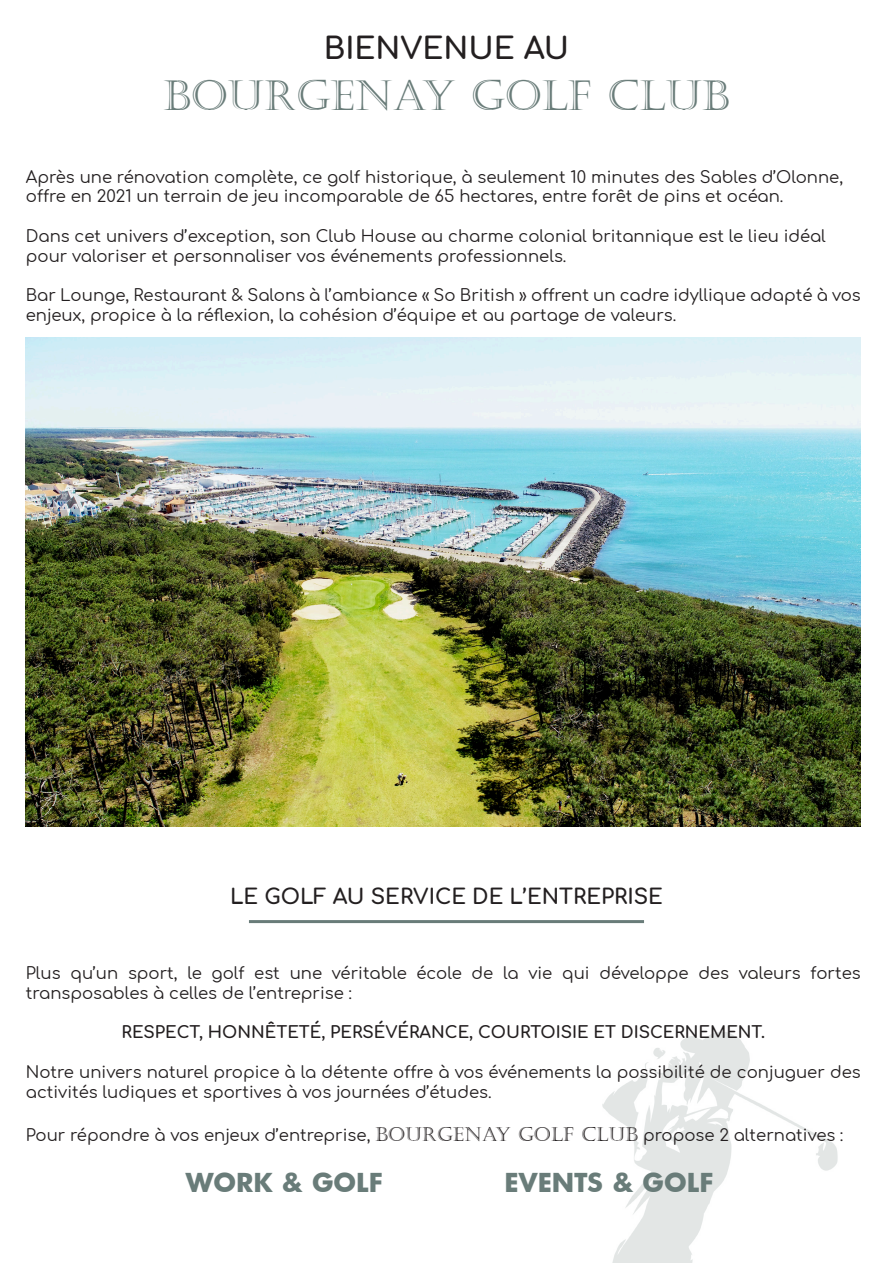
<style>
.page{position:relative;width:893px;height:1263px;background:#fff}
.page>*{position:absolute;margin:0;border:0;box-sizing:border-box;transform-origin:0 0}
.t1{font:42px "Castellar";color:#697c79}
.t2{font:700 30px "Comfortaa";color:#231f20}
.t3{font:700 25.5px "Futura";color:#697c79}
.t4{font:700 21px "Comfortaa";color:#231f20}
.t5{font:19.5px "Castellar";color:#231f20}
.t6{font:16.5px/19.8px "Comfortaa";color:#231f20}
.t7{font:700 16.5px "Comfortaa";color:#231f20}
.s1{font-family:"Castellar";font-size:19.5px}
</style>
<div class="page">
<img style="left:602px;top:1032px;width:236px;height:231px">
<hr style="left:892px;top:31px;width:1px;height:38px;background:#697c79">
<img style="left:26px;top:337px;width:835px;height:489px">
<hr style="left:249px;top:920px;width:395px;height:3px;background:#697c79">
<p class="t2" style="left:324px;top:21px;width:247px">BIENVENUE AU</p>
<p class="t1" style="left:163px;top:71px;width:566px">BOURGENAY GOLF CLUB</p>
<p class="t6" style="left:26px;top:164px;width:819px">Après une rénovation complète, ce golf historique, à seulement 10 minutes des Sables d’Olonne, offre en 2021 un terrain de jeu incomparable de 65 hectares, entre forêt de pins et océan.</p>
<p class="t6" style="left:26px;top:224px;width:801px">Dans cet univers d’exception, son Club House au charme colonial britannique est le lieu idéal pour valoriser et personnaliser vos événements professionnels.</p>
<p class="t6" style="left:26px;top:283px;width:836px">Bar Lounge, Restaurant &amp; Salons à l’ambiance « So British » offrent un cadre idyllique adapté à vos enjeux, propice à la réflexion, la cohésion d’équipe et au partage de valeurs.</p>
<p class="t4" style="left:230px;top:877px;width:434px">LE GOLF AU SERVICE DE L’ENTREPRISE</p>
<p class="t6" style="left:26px;top:961px;width:836px">Plus qu’un sport, le golf est une véritable école de la vie qui développe des valeurs fortes transposables à celles de l’entreprise :</p>
<p class="t7" style="left:122px;top:1017px;width:645px">RESPECT, HONNÊTETÉ, PERSÉVÉRANCE, COURTOISIE ET DISCERNEMENT.</p>
<p class="t6" style="left:26px;top:1060px;width:836px">Notre univers naturel propice à la détente offre à vos événements la possibilité de conjuguer des activités ludiques et sportives à vos journées d’études.</p>
<p class="t6" style="left:26px;top:1123px;width:379px">Pour répondre à vos enjeux d’entreprise, <span class="s1">BOURGENAY</span></p>
<p class="t5" style="left:518px;top:1123px;width:15px">GOLF</p>
<p class="t6" style="left:581px;top:1123px;width:264px"><span class="s1">CLUB</span> propose 2 alternatives :</p>
<p class="t3" style="left:186px;top:1164px;width:199px">WORK &amp; GOLF</p>
<p class="t3" style="left:504px;top:1164px;width:210px">EVENTS &amp; GOLF</p>
</div>
